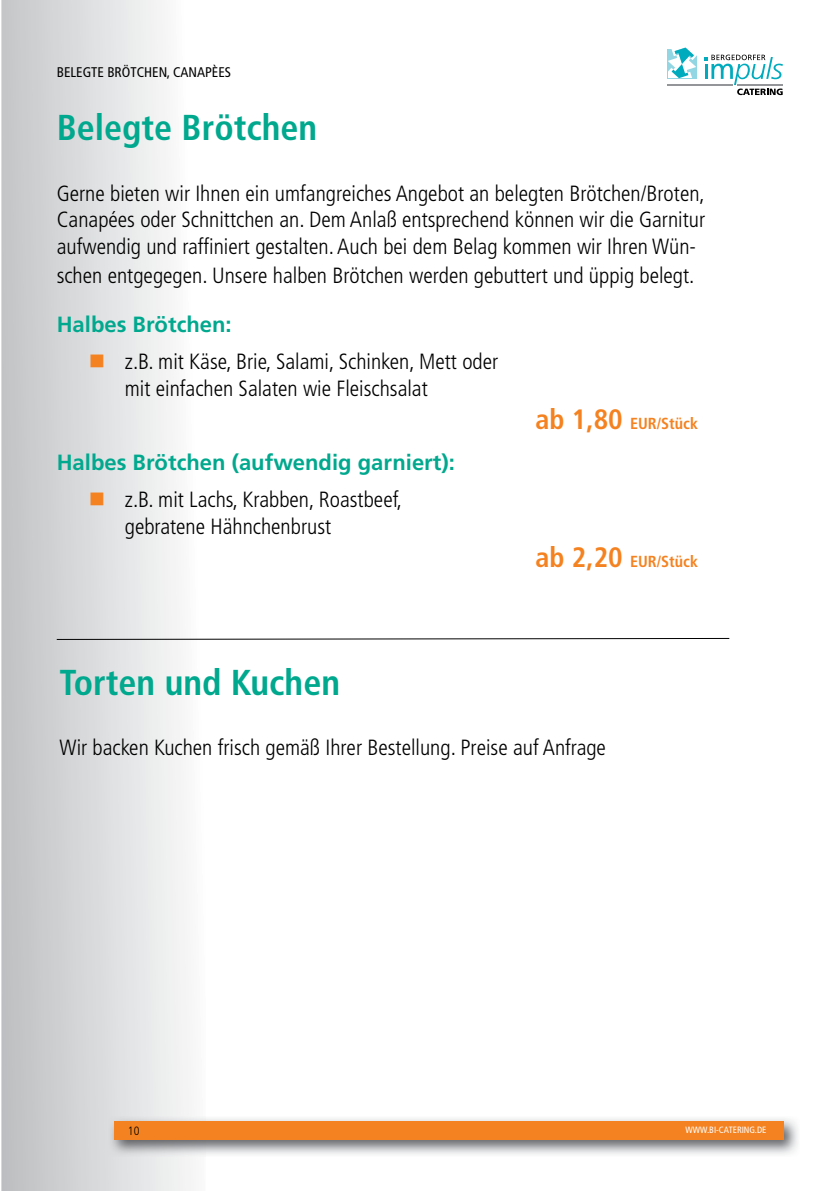
<style>
.page{position:relative;width:840px;height:1191px;background:#fff}
.page>*{position:absolute;margin:0;border:0;box-sizing:border-box;transform-origin:0 0}
.t1{font:700 condensed 36px "Frutiger";color:#00a88e}
.t2{font:300 condensed 22px/26.4px "Frutiger";color:#000}
.t3{font:700 22px "Frutiger";color:#00a88e}
.t4{font:700 condensed 16px "Frutiger";color:#f58220}
.t5{font:condensed 14px "Frutiger";color:#000}
.t6{font:300 condensed 12px "Frutiger";color:#000}
.t7{font:condensed 9.2px "Frutiger";color:#fff}
.s1{color:#f58220}
.s2{font-size:28px}
</style>
<div class="page">
<svg style="left:1px;top:0;width:197px;height:1191px"></svg>
<svg style="left:667px;top:48px;width:29px;height:31px"></svg>
<svg style="left:704px;top:55px;width:78px;height:40px"></svg>
<hr style="left:737px;top:84px;width:45px;height:1px;background:#939598">
<hr style="left:666px;top:84px;width:66px;height:1px;background:#939598">
<img style="left:109px;top:1116px;width:689px;height:40px">
<div style="left:114px;top:1121px;width:669px;height:19px;background:#f58220"></div>
<svg style="left:57px;top:638px;width:672px;height:2px"></svg>
<p class="t5" style="left:57px;top:64px;width:176px">BELEGTE BRÖTCHEN, CANAPÈES</p>
<h1 class="t1" style="left:57px;top:107px;width:262px">Belegte Brötchen</h1>
<p class="t2" style="left:57px;top:180px;width:649px;text-align:justify">Gerne bieten wir Ihnen ein umfangreiches Angebot an belegten Brötchen/Broten, Canapées oder Schnittchen an. Dem Anlaß entsprechend können wir die Garnitur aufwendig und raffiniert gestalten. Auch bei dem Belag kommen wir Ihren Wün-</p>
<p class="t2" style="left:57px;top:262px;width:639px">schen entgegegen. Unsere halben Brötchen werden gebuttert und üppig belegt.</p>
<p class="t3" style="left:57px;top:311px;width:176px">Halbes Brötchen:</p>
<p class="t2" style="left:125px;top:349px;width:375px;text-indent:-36px"><span class="s1">■</span> z.B. mit Käse, Brie, Salami, Schinken, Mett oder mit einfachen Salaten wie Fleischsalat</p>
<p class="t4" style="left:535px;top:414px;width:164px"><span class="s2">ab 1,80</span> EUR/Stück</p>
<p class="t3" style="left:57px;top:449px;width:399px">Halbes Brötchen (aufwendig garniert):</p>
<p class="t2" style="left:125px;top:487px;width:279px;text-indent:-36px"><span class="s1">■</span> z.B. mit Lachs, Krabben, Roastbeef, gebratene Hähnchenbrust</p>
<p class="t4" style="left:535px;top:552px;width:164px"><span class="s2">ab 2,20</span> EUR/Stück</p>
<h1 class="t1" style="left:60px;top:661px;width:282px">Torten und Kuchen</h1>
<p class="t2" style="left:60px;top:734px;width:547px">Wir backen Kuchen frisch gemäß Ihrer Bestellung. Preise auf Anfrage</p>
<p class="t6" style="left:128px;top:1123px;width:13px">10</p>
<p class="t7" style="left:685px;top:1125px;width:82px">WWW.BI-CATERING.DE</p>
</div>
